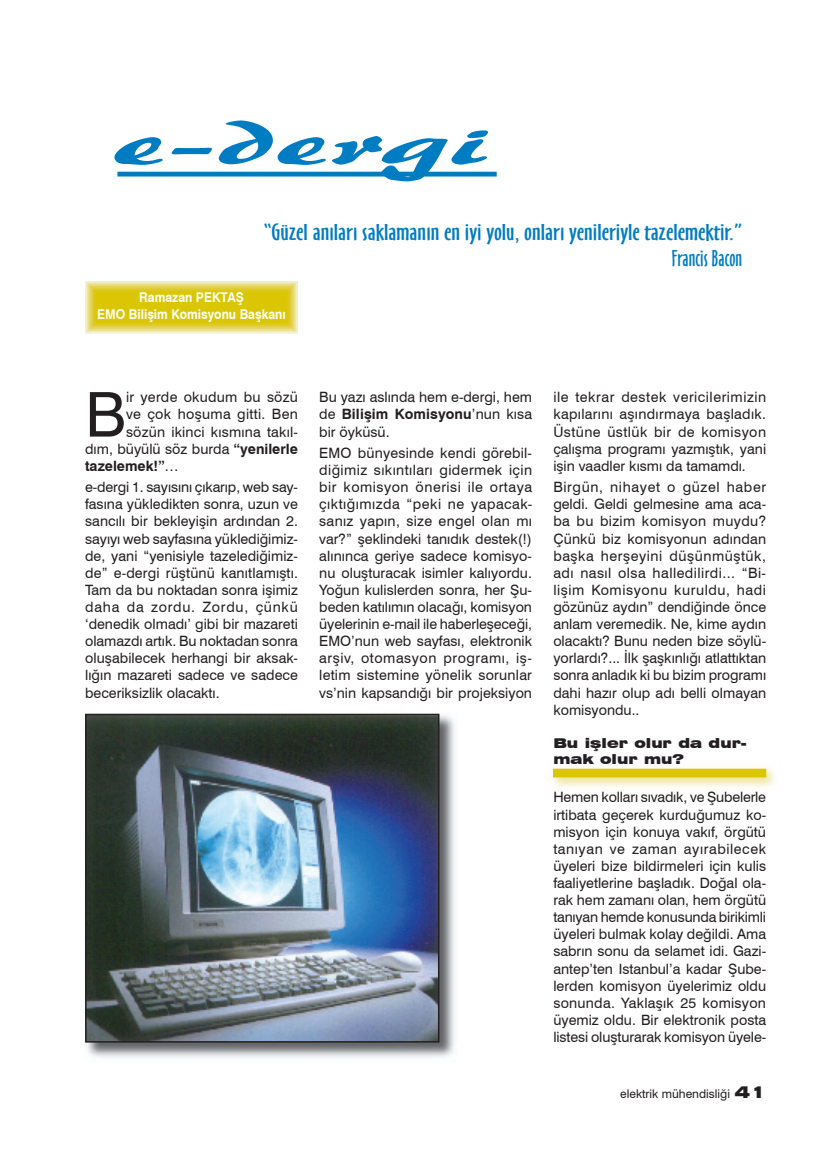
<style>
.page{position:relative;width:830px;height:1149px;background:#fff}
.page>*{position:absolute;margin:0;border:0;box-sizing:border-box;transform-origin:0 0}
.t1{font:64.35px "Brush 445 BT";color:#007cc2;scale:2.23 1}
.t2{font:61.8px "Swiss 721 BT";color:#231f20}
.t3{font:21.45px "Oz Handicraft BT";color:#007cc2;scale:1.28 1}
.t4{font:21px "Oz Handicraft BT";color:#007cc2}
.t5{font:14.25px/17.1px "Swiss 721 BT";color:#231f20;text-align:justify}
.t6{font:14.25px "Swiss 721 BT";letter-spacing:.02em;color:#231f20}
.t7{font:700 14.25px "Swiss 721 BT";color:#231f20}
.t8{font:700 13.5px/16.2px "Swiss 721 BT";color:#fff;text-align:center;scale:.9 1}
.t9{font:900 expanded 13.5px/16.2px "Swiss 721 BT";color:#231f20}
.t10{font:12px "Swiss 721 BT";color:#231f20}
.s1{font-weight:700}
.s2{font-weight:400}
.s3{font-weight:900;font-stretch:expanded;font-size:16.5px}
</style>
<div class="page">
<hr style="left:117px;top:172px;width:379px;height:4px;background:#007cc2">
<img style="left:552px;top:768px;width:223px;height:19px">
<div style="left:553px;top:769px;width:212px;height:7px;background:#dac602"></div>
<div style="left:553px;top:768px;width:212px;height:9px;border:1px solid #dac602"></div>
<img style="left:85px;top:281px;width:213px;height:53px">
<img style="left:85px;top:713px;width:370px;height:345px">
<img style="left:88px;top:716px;width:348px;height:323px">
<div style="left:85px;top:713px;width:354px;height:329px;border:2px solid #231f20"></div>
<h1 class="t1" style="left:117px;top:102px;width:171px">e-dergi</h1>
<h3 class="t3" style="left:263px;top:220px;width:375px">“Güzel anıları saklamanın en iyi yolu, onları yenileriyle tazelemektir.”</h3>
<h3 class="t4" style="left:671px;top:246px;width:72px">Francis Bacon</h3>
<p class="t8" style="left:97px;top:289px;width:211px">Ramazan PEKTAŞ<br>EMO Bilişim Komisyonu Başkanı</p>
<h2 class="t2" style="left:85px;top:377px;width:42px">B</h2>
<p class="t5" style="left:126px;top:388px;width:173px">ir yerde okudum bu sözü</p>
<p class="t6" style="left:126px;top:405px;width:173px">ve çok hoşuma gitti. Ben</p>
<p class="t5" style="left:126px;top:422px;width:173px">sözün ikinci kısmına takıl-</p>
<p class="t5" style="left:85px;top:440px;width:214px">dım, büyülü söz burda <span class="s1">“yenilerle</span></p>
<p class="t7" style="left:85px;top:457px;width:95px">tazelemek!”<span class="s2">…</span></p>
<p class="t5" style="left:85px;top:478px;width:214px">e-dergi 1. sayısını çıkarıp, web say&shy;fasına yükledikten sonra, uzun ve sancılı bir bekleyişin ardından 2. sayıyı web sayfasına yüklediğimiz&shy;de, yani “yenisiyle tazelediğimiz&shy;de” e-dergi rüştünü kanıtlamıştı.<br>Tam da bu noktadan sonra işimiz daha da zordu. Zordu, çünkü ‘denedik olmadı’ gibi bir mazareti olamazdı artık. Bu noktadan sonra oluşabilecek herhangi bir aksak&shy;lığın mazareti sadece ve sadece beceriksizlik olacaktı.</p>
<p class="t5" style="left:319px;top:388px;width:214px">Bu yazı aslında hem e-dergi, hem de <span class="s1">Bilişim Komisyonu</span>’nun kısa bir öyküsü.</p>
<p class="t5" style="left:319px;top:444px;width:214px">EMO bünyesinde kendi görebil&shy;diğimiz sıkıntıları gidermek için bir komisyon önerisi ile ortaya çıktığımızda “peki ne yapacak&shy;sanız yapın, size engel olan mı var?” şeklindeki tanıdık destek(!) alınınca geriye sadece komisyo&shy;nu oluşturacak isimler kalıyordu.<br>Yoğun kulislerden sonra, her Şu&shy;beden katılımın olacağı, komisyon üyelerinin e-mail ile haberleşeceği, EMO’nun web sayfası, elektronik arşiv, otomasyon programı, iş&shy;letim sistemine yönelik sorunlar vs’nin kapsandığı bir projeksiyon</p>
<p class="t5" style="left:553px;top:388px;width:214px">ile tekrar destek vericilerimizin kapılarını aşındırmaya başladık.<br>Üstüne üstlük bir de komisyon çalışma programı yazmıştık, yani işin vaadler kısmı da tamamdı.</p>
<p class="t5" style="left:553px;top:478px;width:214px">Birgün, nihayet o güzel haber geldi. Geldi gelmesine ama aca&shy;ba bu bizim komisyon muydu?<br>Çünkü biz komisyonun adından başka herşeyini düşünmüştük, adı nasıl olsa halledilirdi... “Bi&shy;lişim Komisyonu kuruldu, hadi gözünüz aydın” dendiğinde önce anlam veremedik. Ne, kime aydın olacaktı? Bunu neden bize söylü&shy;yorlardı?... İlk şaşkınlığı atlattıktan sonra anladık ki bu bizim programı dahi hazır olup adı belli olmayan komisyondu..</p>
<p class="t9" style="left:553px;top:734px;width:195px">Bu işler olur da dur&shy;mak olur mu?</p>
<p class="t5" style="left:553px;top:788px;width:214px">Hemen kolları sıvadık, ve Şubelerle irtibata geçerek kurduğumuz ko&shy;misyon için konuya vakıf, örgütü tanıyan ve zaman ayırabilecek üyeleri bize bildirmeleri için kulis faaliyetlerine başladık. Doğal ola&shy;rak hem zamanı olan, hem örgütü tanıyan hemde konusunda birikimli üyeleri bulmak kolay değildi. Ama sabrın sonu da selamet idi. Gazi&shy;antep’ten Istanbul’a kadar Şube&shy;lerden komisyon üyelerimiz oldu sonunda. Yaklaşık 25 komisyon üyemiz oldu. Bir elektronik posta listesi oluşturarak komisyon üyele-</p>
<p class="t10" style="left:619px;top:1085px;width:147px">elektrik mühendisliği <span class="s3">41</span></p>
</div>
